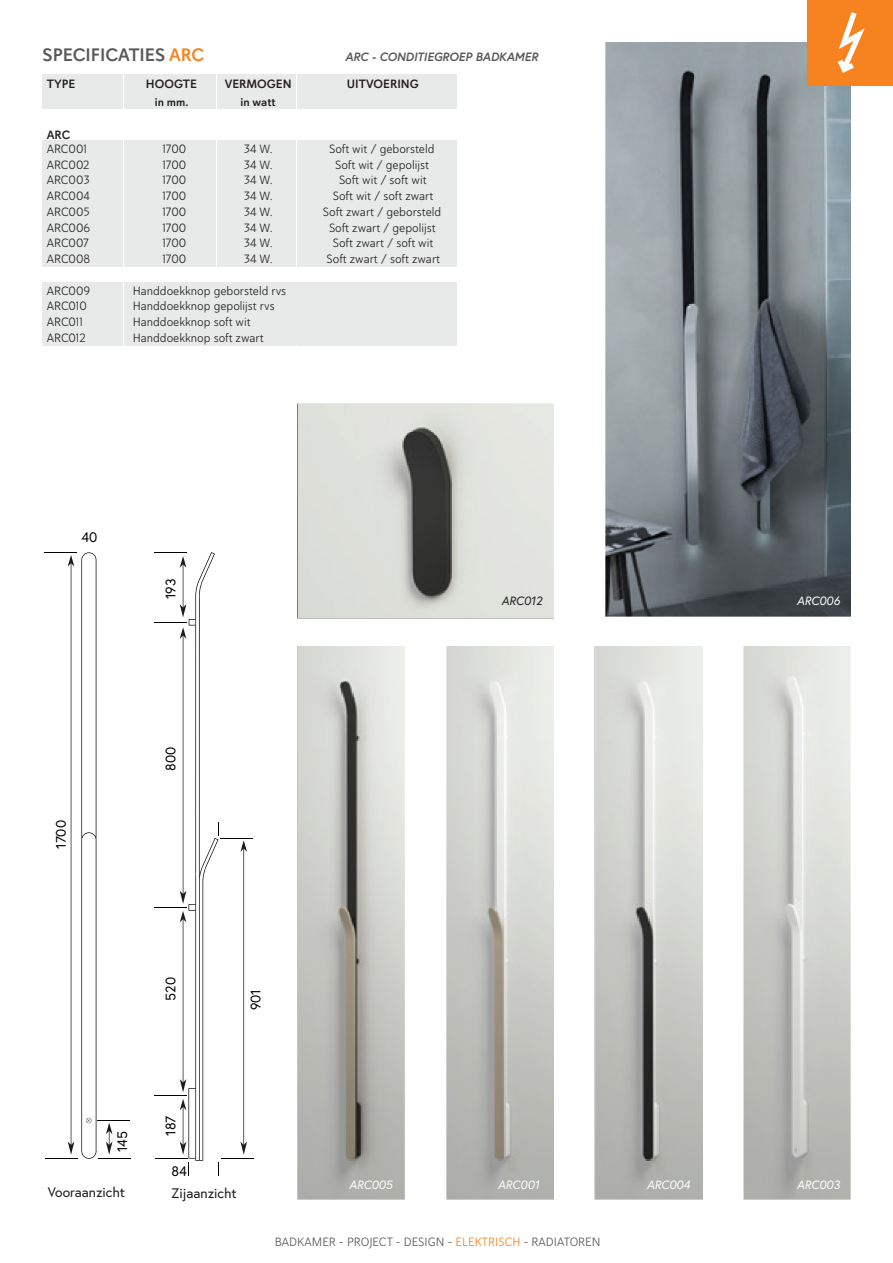
<style>
.page{position:relative;width:893px;height:1263px;background:#fff}
.page>*{position:absolute;margin:0;border:0;box-sizing:border-box;transform-origin:0 0}
.t1{font:500 18px "Davis Sans";color:#58595b}
.t2{font:13.8px "Europa";color:#010202}
.t3{font:13.8px "Europa";color:#1c1c1a}
.t4{font:12px/15.8px "Haboro Soft Nor Boo";color:#231f20;text-align:justify}
.t5{font:12px "Haboro Soft Nor Boo";color:#58595b}
.t6{font:500 12px/17.4px "Davis Sans";color:#231f20;text-align:center}
.t7{font:italic 12px "Europa";color:#fff}
.t8{font:italic 700 12px "Europa";color:#58595b}
.t9{font:italic 12px "Europa";color:#231f20}
.s1{color:#f6831f}
</style>
<div class="page">
<img style="left:297px;top:646px;width:107px;height:553px">
<img style="left:446px;top:646px;width:107px;height:553px">
<img style="left:297px;top:404px;width:256px;height:214px">
<img style="left:595px;top:646px;width:107px;height:553px">
<img style="left:744px;top:646px;width:107px;height:553px">
<img style="left:606px;top:43px;width:245px;height:574px">
<svg style="left:81px;top:552px;width:15px;height:607px"></svg>
<hr style="left:45px;top:1158px;width:33px;height:1px;background:#010202">
<hr style="left:44px;top:552px;width:33px;height:1px;background:#010202">
<svg style="left:68px;top:555px;width:6px;height:600px"></svg>
<hr style="left:155px;top:1158px;width:33px;height:1px;background:#010202">
<hr style="left:154px;top:552px;width:33px;height:1px;background:#010202">
<hr style="left:154px;top:622px;width:33px;height:1px;background:#010202">
<hr style="left:154px;top:907px;width:33px;height:1px;background:#010202">
<hr style="left:154px;top:1095px;width:33px;height:1px;background:#010202">
<hr style="left:99px;top:1158px;width:32px;height:1px;background:#010202">
<hr style="left:98px;top:1120px;width:32px;height:1px;background:#010202">
<svg style="left:106px;top:1123px;width:6px;height:32px"></svg>
<hr style="left:221px;top:1158px;width:33px;height:1px;background:#010202">
<hr style="left:220px;top:838px;width:33px;height:1px;background:#010202">
<svg style="left:180px;top:552px;width:39px;height:624px"></svg>
<svg style="left:240px;top:840px;width:7px;height:315px"></svg>
<div style="left:42px;top:74px;width:66px;height:16px;background:#e8e9e9"></div>
<div style="left:108px;top:74px;width:75px;height:16px;background:#e8e9e9"></div>
<div style="left:183px;top:74px;width:66px;height:16px;background:#e8e9e9"></div>
<div style="left:249px;top:74px;width:142px;height:16px;background:#e8e9e9"></div>
<div style="left:391px;top:74px;width:65px;height:16px;background:#e8e9e9"></div>
<div style="left:42px;top:90px;width:66px;height:19px;background:#e8e9e9"></div>
<div style="left:108px;top:90px;width:75px;height:19px;background:#e8e9e9"></div>
<div style="left:183px;top:90px;width:66px;height:19px;background:#e8e9e9"></div>
<div style="left:249px;top:90px;width:142px;height:19px;background:#e8e9e9"></div>
<div style="left:391px;top:90px;width:65px;height:19px;background:#e8e9e9"></div>
<div style="left:42px;top:141px;width:66px;height:15px;background:#e8e9e9"></div>
<div style="left:108px;top:141px;width:75px;height:15px;background:#e8e9e9"></div>
<div style="left:183px;top:141px;width:66px;height:15px;background:#e8e9e9"></div>
<div style="left:249px;top:141px;width:142px;height:15px;background:#e8e9e9"></div>
<div style="left:391px;top:141px;width:65px;height:15px;background:#e8e9e9"></div>
<div style="left:42px;top:156px;width:66px;height:16px;background:#e8e9e9"></div>
<div style="left:108px;top:156px;width:75px;height:16px;background:#e8e9e9"></div>
<div style="left:183px;top:156px;width:66px;height:16px;background:#e8e9e9"></div>
<div style="left:249px;top:156px;width:142px;height:16px;background:#e8e9e9"></div>
<div style="left:391px;top:156px;width:65px;height:16px;background:#e8e9e9"></div>
<div style="left:42px;top:172px;width:66px;height:16px;background:#e8e9e9"></div>
<div style="left:108px;top:172px;width:75px;height:16px;background:#e8e9e9"></div>
<div style="left:183px;top:172px;width:66px;height:16px;background:#e8e9e9"></div>
<div style="left:249px;top:172px;width:142px;height:16px;background:#e8e9e9"></div>
<div style="left:391px;top:172px;width:65px;height:16px;background:#e8e9e9"></div>
<div style="left:42px;top:188px;width:66px;height:16px;background:#e8e9e9"></div>
<div style="left:108px;top:188px;width:75px;height:16px;background:#e8e9e9"></div>
<div style="left:183px;top:188px;width:66px;height:16px;background:#e8e9e9"></div>
<div style="left:249px;top:188px;width:142px;height:16px;background:#e8e9e9"></div>
<div style="left:391px;top:188px;width:65px;height:16px;background:#e8e9e9"></div>
<div style="left:42px;top:204px;width:66px;height:15px;background:#e8e9e9"></div>
<div style="left:108px;top:204px;width:75px;height:15px;background:#e8e9e9"></div>
<div style="left:183px;top:204px;width:66px;height:15px;background:#e8e9e9"></div>
<div style="left:249px;top:204px;width:142px;height:15px;background:#e8e9e9"></div>
<div style="left:391px;top:204px;width:65px;height:15px;background:#e8e9e9"></div>
<div style="left:42px;top:219px;width:66px;height:16px;background:#e8e9e9"></div>
<div style="left:108px;top:219px;width:75px;height:16px;background:#e8e9e9"></div>
<div style="left:183px;top:219px;width:66px;height:16px;background:#e8e9e9"></div>
<div style="left:249px;top:219px;width:142px;height:16px;background:#e8e9e9"></div>
<div style="left:391px;top:219px;width:65px;height:16px;background:#e8e9e9"></div>
<div style="left:42px;top:235px;width:66px;height:16px;background:#e8e9e9"></div>
<div style="left:108px;top:235px;width:75px;height:16px;background:#e8e9e9"></div>
<div style="left:183px;top:235px;width:66px;height:16px;background:#e8e9e9"></div>
<div style="left:249px;top:235px;width:142px;height:16px;background:#e8e9e9"></div>
<div style="left:391px;top:235px;width:65px;height:16px;background:#e8e9e9"></div>
<div style="left:42px;top:251px;width:66px;height:16px;background:#e8e9e9"></div>
<div style="left:108px;top:251px;width:75px;height:16px;background:#e8e9e9"></div>
<div style="left:183px;top:251px;width:66px;height:16px;background:#e8e9e9"></div>
<div style="left:249px;top:251px;width:142px;height:16px;background:#e8e9e9"></div>
<div style="left:391px;top:251px;width:65px;height:16px;background:#e8e9e9"></div>
<div style="left:42px;top:282px;width:66px;height:16px;background:#e8e9e9"></div>
<div style="left:108px;top:282px;width:283px;height:16px;background:#e8e9e9"></div>
<div style="left:391px;top:282px;width:65px;height:16px;background:#e8e9e9"></div>
<div style="left:42px;top:298px;width:66px;height:16px;background:#e8e9e9"></div>
<div style="left:108px;top:298px;width:283px;height:16px;background:#e8e9e9"></div>
<div style="left:391px;top:298px;width:65px;height:16px;background:#e8e9e9"></div>
<div style="left:42px;top:314px;width:66px;height:16px;background:#e8e9e9"></div>
<div style="left:108px;top:314px;width:283px;height:16px;background:#e8e9e9"></div>
<div style="left:391px;top:314px;width:65px;height:16px;background:#e8e9e9"></div>
<div style="left:42px;top:330px;width:66px;height:15px;background:#e8e9e9"></div>
<div style="left:108px;top:330px;width:283px;height:15px;background:#e8e9e9"></div>
<div style="left:391px;top:330px;width:65px;height:15px;background:#e8e9e9"></div>
<svg style="left:216px;top:74px;width:1px;height:193px"></svg>
<svg style="left:296px;top:74px;width:1px;height:193px"></svg>
<svg style="left:123px;top:74px;width:1px;height:271px"></svg>
<div style="left:808px;top:0;width:85px;height:85px;background:#f6831f"></div>
<svg style="left:838px;top:12px;width:27px;height:61px"></svg>
<h1 class="t1" style="left:43px;top:44px;width:163px">SPECIFICATIES <span class="s1">ARC</span></h1>
<p class="t8" style="left:345px;top:48px;width:194px">ARC - CONDITIEGROEP BADKAMER</p>
<p class="t6" style="left:47px;top:75px;width:30px">TYPE</p>
<p class="t6" style="left:146px;top:75px;width:52px">HOOGTE</p>
<p class="t6" style="left:347px;top:75px;width:73px">UITVOERING</p>
<p class="t6" style="left:155px;top:93px;width:35px">in mm.</p>
<p class="t6" style="left:225px;top:75px;width:68px">VERMOGEN in watt</p>
<p class="t6" style="left:47px;top:126px;width:25px">ARC</p>
<p class="t4" style="left:47px;top:141px;width:42px">ARC001</p>
<p class="t4" style="left:162px;top:141px;width:25px">1700</p>
<p class="t4" style="left:244px;top:141px;width:30px">34 W.<br>34 W.<br>34 W.<br>34 W.<br>34 W.<br>34 W.<br>34 W.<br>34 W.</p>
<p class="t4" style="left:329px;top:141px;width:107px">Soft wit / geborsteld</p>
<p class="t4" style="left:47px;top:156px;width:44px">ARC002</p>
<p class="t4" style="left:162px;top:156px;width:25px">1700</p>
<p class="t4" style="left:335px;top:156px;width:95px">Soft wit / gepolijst</p>
<p class="t4" style="left:47px;top:172px;width:45px">ARC003</p>
<p class="t4" style="left:162px;top:172px;width:25px">1700</p>
<p class="t4" style="left:339px;top:172px;width:89px">Soft wit / soft wit</p>
<p class="t4" style="left:47px;top:188px;width:45px">ARC004</p>
<p class="t4" style="left:162px;top:188px;width:25px">1700</p>
<p class="t4" style="left:333px;top:188px;width:102px">Soft wit / soft zwart</p>
<p class="t4" style="left:47px;top:204px;width:44px">ARC005</p>
<p class="t4" style="left:162px;top:204px;width:25px">1700</p>
<p class="t4" style="left:323px;top:204px;width:120px">Soft zwart / geborsteld</p>
<p class="t4" style="left:47px;top:219px;width:45px">ARC006</p>
<p class="t4" style="left:162px;top:219px;width:25px">1700</p>
<p class="t4" style="left:329px;top:219px;width:108px">Soft zwart / gepolijst</p>
<p class="t4" style="left:47px;top:235px;width:44px">ARC007</p>
<p class="t4" style="left:162px;top:235px;width:25px">1700</p>
<p class="t4" style="left:333px;top:235px;width:102px">Soft zwart / soft wit</p>
<p class="t4" style="left:47px;top:251px;width:45px">ARC008</p>
<p class="t4" style="left:162px;top:251px;width:25px">1700</p>
<p class="t4" style="left:327px;top:251px;width:115px">Soft zwart / soft zwart</p>
<p class="t4" style="left:47px;top:282px;width:45px">ARC009</p>
<p class="t4" style="left:133px;top:282px;width:155px">Handdoekknop geborsteld rvs</p>
<p class="t4" style="left:47px;top:298px;width:42px">ARC010</p>
<p class="t4" style="left:133px;top:298px;width:143px">Handdoekknop gepolijst rvs</p>
<p class="t4" style="left:47px;top:314px;width:38px">ARC011</p>
<p class="t4" style="left:133px;top:314px;width:119px">Handdoekknop soft wit</p>
<p class="t4" style="left:47px;top:330px;width:40px">ARC012</p>
<p class="t4" style="left:133px;top:330px;width:132px">Handdoekknop soft zwart</p>
<p class="t2" style="left:81px;top:528px;width:17px">40</p>
<p class="t2" style="left:162px;top:599px;width:22px;rotate:-90deg">193</p>
<p class="t9" style="left:501px;top:593px;width:42px">ARC012</p>
<p class="t7" style="left:797px;top:593px;width:45px">ARC006</p>
<p class="t2" style="left:52px;top:849px;width:30px;rotate:-90deg">1700</p>
<p class="t2" style="left:162px;top:771px;width:25px;rotate:-90deg">800</p>
<p class="t2" style="left:162px;top:1000px;width:25px;rotate:-90deg">520</p>
<p class="t2" style="left:247px;top:1010px;width:23px;rotate:-90deg">901</p>
<p class="t2" style="left:114px;top:1152px;width:23px;rotate:-90deg">145</p>
<p class="t3" style="left:48px;top:1183px;width:79px">Vooraanzicht</p>
<p class="t2" style="left:162px;top:1136px;width:22px;rotate:-90deg">187</p>
<p class="t2" style="left:172px;top:1162px;width:17px">84</p>
<p class="t3" style="left:172px;top:1184px;width:67px">Zijaanzicht</p>
<p class="t7" style="left:349px;top:1177px;width:45px">ARC005</p>
<p class="t7" style="left:498px;top:1177px;width:43px">ARC001</p>
<p class="t5" style="left:275px;top:1234px;width:327px">BADKAMER - PROJECT - DESIGN - <span class="s1">ELEKTRISCH</span> - RADIATOREN</p>
<p class="t7" style="left:647px;top:1177px;width:45px">ARC004</p>
<p class="t7" style="left:797px;top:1177px;width:45px">ARC003</p>
</div>
